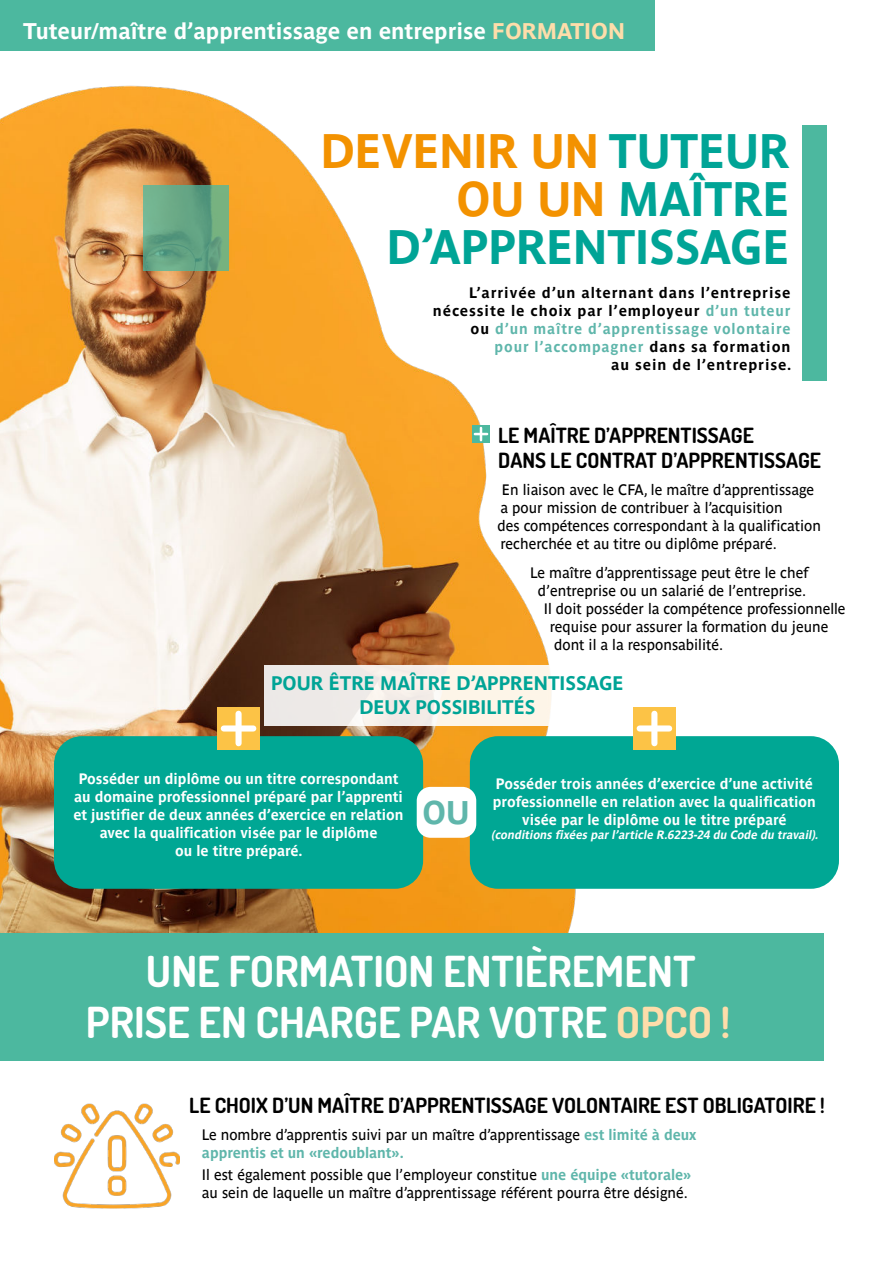
<style>
.page{position:relative;width:893px;height:1263px;background:#fff}
.page>*{position:absolute;margin:0;border:0;box-sizing:border-box;transform-origin:0 0}
.t1{font:700 48px/48px "Parisine";color:#00a496;text-align:right;scale:.95 1}
.t2{font:700 42.75px/51.3px "Dosis";color:#fff}
.t3{font:700 32.4px "Parisine";color:#5fb6ab}
.t4{font:700 22.5px "Parisine";color:#fff}
.t5{font:700 21px/25.2px "Dosis";color:#000}
.t6{font:700 19.5px/23.4px "Parisine";color:#00a496;text-align:center}
.t7{font:15px/18px "Parisine";color:#000}
.t8{font:700 15px/18px "Parisine";color:#fff;text-align:center}
.t9{font:700 15px/18px "Parisine";letter-spacing:.06em;color:#000;text-align:right}
.t10{font:italic 700 12px "Parisine";color:#fff}
.s1{color:#feddaa}
.s2{color:#f39200}
.s3{color:#5fb6ab}
.s4{font-weight:700;color:#5fb6ab}
</style>
<div class="page">
<div style="left:0;top:0;width:655px;height:51px;background:#4cb89f"></div>
<img style="left:0;top:85px;width:576px;height:848px">
<svg style="left:143px;top:185px;width:86px;height:86px;background:#66a684"></svg>
<div style="left:803px;top:125px;width:24px;height:256px;background:#4cb89f"></div>
<div style="left:0;top:933px;width:823px;height:127px;background:#4cb89f"></div>
<svg style="left:472px;top:425px;width:18px;height:18px"></svg>
<svg style="left:475px;top:428px;width:12px;height:12px"></svg>
<div style="left:54px;top:736px;width:369px;height:153px;background:#00a794;border-radius:28px"></div>
<div style="left:217px;top:707px;width:43px;height:43px;background:#fcc346"></div>
<div style="left:235px;top:714px;width:7px;height:29px;background:#fff"></div>
<div style="left:224px;top:725px;width:29px;height:6px;background:#fff"></div>
<div style="left:470px;top:736px;width:369px;height:153px;background:#00a794;border-radius:28px"></div>
<div style="left:633px;top:707px;width:43px;height:43px;background:#fcc346"></div>
<div style="left:651px;top:714px;width:6px;height:29px;background:#fff"></div>
<div style="left:640px;top:725px;width:29px;height:6px;background:#fff"></div>
<img style="left:55px;top:1103px;width:125px;height:106px">
<div style="left:417px;top:787px;width:59px;height:51px;background:#fff;border-radius:14px"></div>
<div style="left:264px;top:665px;width:366px;height:60px;background:linear-gradient(to right,#ece6e1,#fffff9)"></div>
<h3 class="t4" style="left:23px;top:18px;width:603px">Tuteur/maître d’apprentissage en entreprise <span class="s1">FORMATION</span></h3>
<h1 class="t1" style="left:321px;top:127px;width:495px"><span class="s2">DEVENIR UN</span> TUTEUR<br><span class="s2">OU UN</span> MAÎTRE<br>D’APPRENTISSAGE</h1>
<p class="t9" style="left:433px;top:284px;width:360px">L’arrivée d’un alternant dans l’entreprise nécessite le choix par l’employeur <span class="s3">d’un tuteur </span>ou <span class="s3">d’un maître d’apprentissage volontaire<br>pour l’accompagner</span> dans sa formation<br>au sein de l’entreprise.</p>
<h3 class="t5" style="left:498px;top:422px;width:324px">LE MAÎTRE D’APPRENTISSAGE<br>DANS LE CONTRAT D’APPRENTISSAGE</h3>
<p class="t7" style="left:497px;top:481px;width:325px;text-indent:4px">En liaison avec le CFA, le maître d’apprentissage a pour mission de contribuer à l’acquisition<br>des compétences correspondant à la qualification recherchée et au titre ou diplôme préparé.</p>
<p class="t7" style="left:530px;top:565px;width:280px">Le maître d’apprentissage peut être le chef</p>
<p class="t7" style="left:538px;top:583px;width:270px">d’entreprise ou un salarié de l’entreprise.</p>
<p class="t7" style="left:544px;top:601px;width:303px">Il doit posséder la compétence professionnelle</p>
<p class="t7" style="left:550px;top:619px;width:280px">requise pour assurer la formation du jeune</p>
<p class="t7" style="left:554px;top:637px;width:170px">dont il a la responsabilité.</p>
<h3 class="t6" style="left:271px;top:672px;width:354px">POUR ÊTRE MAÎTRE D’APPRENTISSAGE<br>DEUX POSSIBILITÉS</h3>
<p class="t8" style="left:73px;top:769px;width:332px">Posséder un diplôme ou un titre correspondant au domaine professionnel préparé par l’apprenti et justifier de deux années d’exercice en relation avec la qualification visée par le diplôme<br>ou le titre préparé.</p>
<p class="t8" style="left:493px;top:775px;width:324px">Posséder trois années d’exercice d’une activité professionnelle en relation avec la qualification visée par le diplôme ou le titre préparé</p>
<h3 class="t3" style="left:422px;top:795px;width:48px">OU</h3>
<p class="t10" style="left:491px;top:829px;width:330px">(conditions fixées par l’article R.6223-24 du Code du travail).</p>
<h2 class="t2" style="left:86px;top:945px;width:646px;text-indent:60px">UNE FORMATION ENTIÈREMENT<br>PRISE EN CHARGE PAR VOTRE <span class="s1">OPCO !</span></h2>
<h3 class="t5" style="left:189px;top:1093px;width:637px">LE CHOIX D’UN MAÎTRE D’APPRENTISSAGE VOLONTAIRE EST OBLIGATOIRE !</h3>
<p class="t7" style="left:202px;top:1127px;width:496px">Le nombre d’apprentis suivi par un maître d’apprentissage <span class="s4">est limité à deux apprentis et un «redoublant».</span></p>
<p class="t7" style="left:202px;top:1167px;width:491px">Il est également possible que l’employeur constitue <span class="s4">une équipe «tutorale» </span>au sein de laquelle un maître d’apprentissage référent pourra être désigné.</p>
</div>
